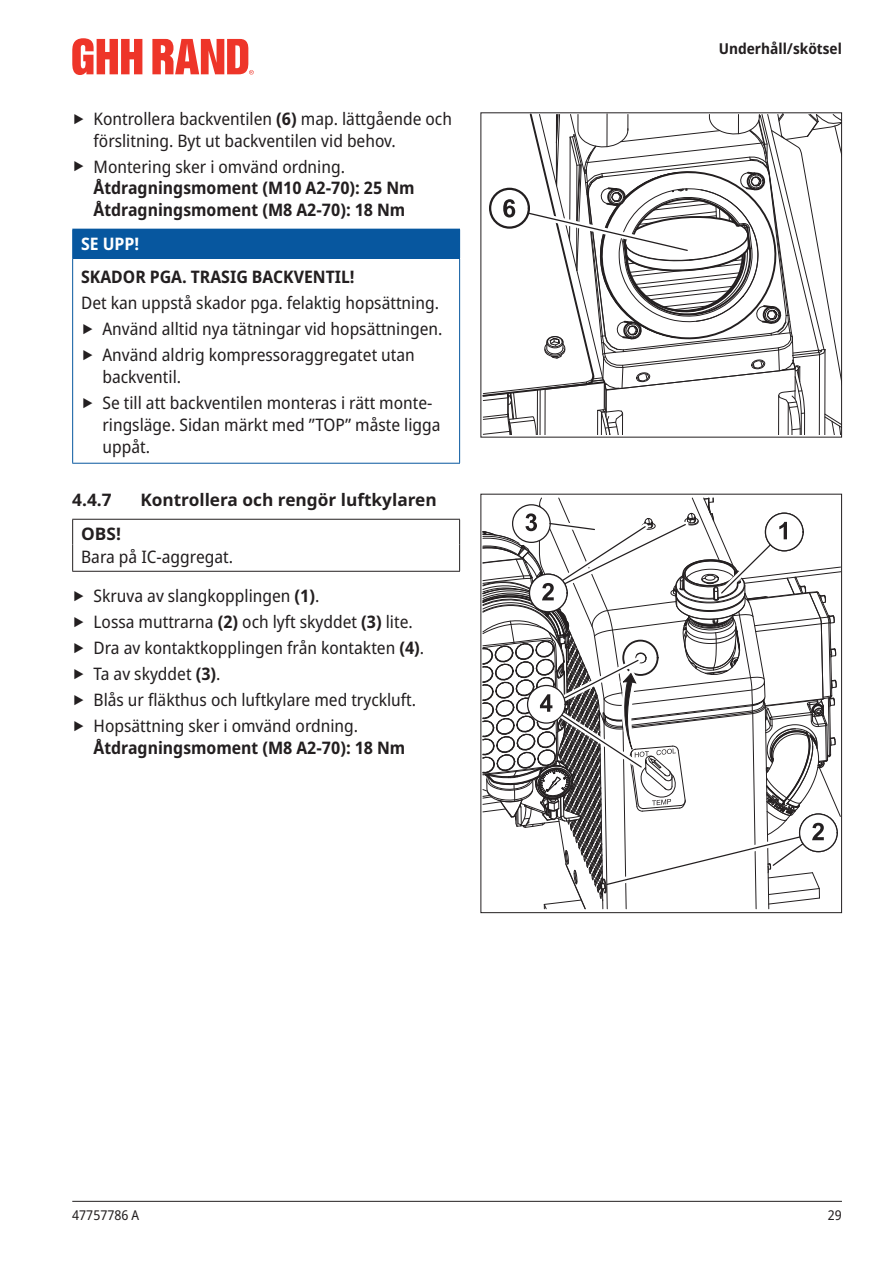
<style>
.page{position:relative;width:893px;height:1263px;background:#fff}
.page>*{position:absolute;margin:0;border:0;box-sizing:border-box;transform-origin:0 0}
.t1{font:semi-condensed 17.25px/26px "Noto Sans";color:#231f20}
.t2{font:700 semi-condensed 17.25px/21.8px "Noto Sans";color:#231f20}
.t3{font:700 17.25px "Noto Sans";color:#231f20}
.t4{font:700 semi-condensed 17.25px "Noto Sans";color:#fff}
.t5{font:700 semi-condensed 15px "Noto Sans";color:#231f20}
.t6{font:semi-condensed 13.5px "Noto Sans";color:#231f20}
.s1{font-stretch:normal;font-size:34.5px}
.s2{font-weight:700}
.s3{font-weight:400;font-stretch:normal;font-size:34.5px}
.s4{font-weight:400}
</style>
<div class="page">
<hr style="left:72px;top:1201px;width:770px;height:1px;background:#231f20">
<svg style="left:72px;top:38px;width:70px;height:37px"></svg>
<svg style="left:152px;top:39px;width:102px;height:36px"></svg>
<div style="left:73px;top:229px;width:387px;height:29px;background:#07579f"></div>
<hr style="left:72px;top:258px;width:388px;height:1px;background:#07579f">
<svg style="left:72px;top:229px;width:1px;height:29px"></svg>
<hr style="left:72px;top:259px;width:1px;height:204px;background:#07579f">
<hr style="left:459px;top:259px;width:1px;height:204px;background:#07579f">
<hr style="left:72px;top:463px;width:388px;height:1px;background:#07579f">
<hr style="left:72px;top:519px;width:388px;height:1px;background:#231f20">
<svg style="left:72px;top:520px;width:1px;height:51px"></svg>
<svg style="left:459px;top:520px;width:1px;height:51px"></svg>
<hr style="left:72px;top:571px;width:388px;height:1px;background:#231f20">
<svg style="left:481px;top:113px;width:361px;height:801px"></svg>
<div style="left:480px;top:494px;width:362px;height:419px;border:1px solid #231f20"></div>
<p class="t1" style="left:94px;top:108px;width:360px;line-height:21.8px;text-indent:-21px"><span class="s1">‣</span> Kontrollera backventilen <span class="s2">(6)</span> map. lättgående och förslitning. Byt ut backventilen vid behov.</p>
<p class="t2" style="left:94px;top:156px;width:323px;text-indent:-21px"><span class="s3">‣</span> <span class="s4">Montering sker i omvänd ordning.<br></span>Åtdragningsmoment (M10 A2-70): 25 Nm<br>Åtdragningsmoment (M8 A2-70): 18 Nm</p>
<p class="t4" style="left:81px;top:231px;width:60px">SE UPP!</p>
<p class="t2" style="left:81px;top:266px;width:275px">SKADOR PGA. TRASIG BACKVENTIL!</p>
<p class="t1" style="left:81px;top:290px;width:363px">Det kan uppstå skador pga. felaktig hopsättning. <span class="s1">‣</span> Använd alltid nya tätningar vid hopsättningen. <span class="s1">‣</span> Använd aldrig kompressoraggregatet utan</p>
<p class="t1" style="left:81px;top:364px;width:353px;text-indent:21px">backventil.<br><span class="s1">‣</span> Se till att backventilen monteras i rätt monte‑</p>
<p class="t1" style="left:102px;top:414px;width:340px;line-height:21.8px">ringsläge. Sidan märkt med ”TOP” måste ligga uppåt.</p>
<p class="t3" style="left:72px;top:488px;width:41px">4.4.7</p>
<p class="t3" style="left:140px;top:488px;width:298px">Kontrollera och rengör luftkylaren</p>
<p class="t3" style="left:81px;top:522px;width:41px">OBS!</p>
<p class="t1" style="left:81px;top:544px;width:154px">Bara på IC-aggregat.</p>
<p class="t1" style="left:72px;top:583px;width:353px"><span class="s1">‣</span> Skruva av slangkopplingen <span class="s2">(1)</span>.<br><span class="s1">‣</span> Lossa muttrarna <span class="s2">(2)</span> och lyft skyddet <span class="s2">(3)</span> lite. <span class="s1">‣</span> Dra av kontaktkopplingen från kontakten <span class="s2">(4)</span>. <span class="s1">‣</span> Ta av skyddet <span class="s2">(3)</span>.<br><span class="s1">‣</span> Blås ur fläkthus och luftkylare med tryckluft. <span class="s1">‣</span> Hopsättning sker i omvänd ordning.</p>
<p class="t2" style="left:94px;top:737px;width:313px">Åtdragningsmoment (M8 A2-70): 18 Nm</p>
<p class="t5" style="left:719px;top:38px;width:125px">Underhåll/skötsel</p>
<p class="t6" style="left:72px;top:1206px;width:69px">47757786 A</p>
<p class="t6" style="left:828px;top:1206px;width:16px">29</p>
</div>
